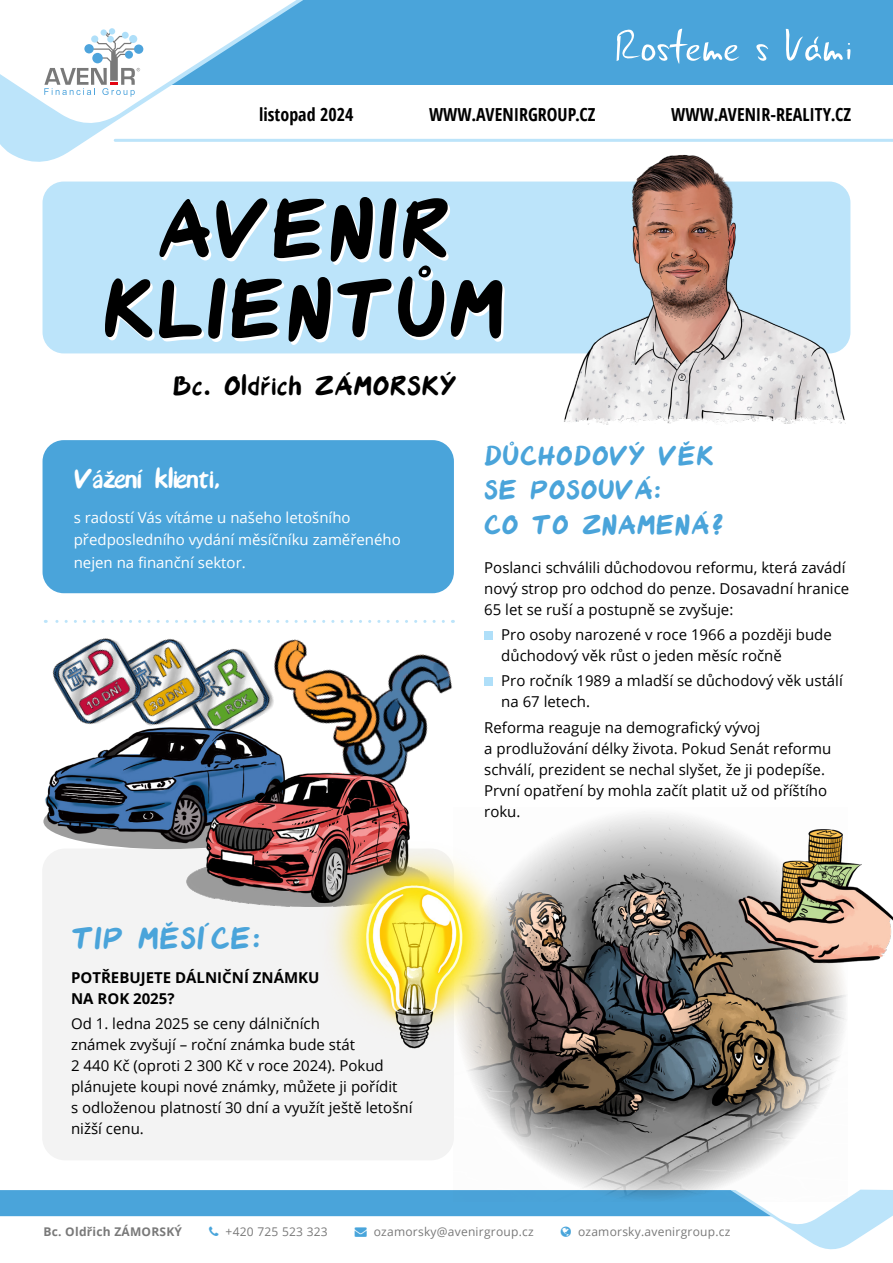
<style>
.page{position:relative;width:893px;height:1263px;background:#fff}
.page>*{position:absolute;margin:0;border:0;box-sizing:border-box;transform-origin:0 0}
.t1{font:108.6px/79.9px "Avenir Font";color:#000;text-align:center}
.t2{font:40.35px "Avenir Font";color:#4aa4da}
.t3{font:36px/34.5px "Avenir Font";color:#4aa4da}
.t4{font:36px "Avenir Font";color:#000}
.t5{font:36px "Avenir Font";letter-spacing:-.03em;color:#fff}
.t6{font:700 condensed 18px "Open Sans";color:#000}
.t7{font:15px/21px "Open Sans";color:#000}
.t8{font:15px/22.5px "Open Sans";color:#fff}
.t9{font:700 15px/21px "Open Sans";color:#000}
.t10{font:12px "Open Sans";letter-spacing:.02em;color:#797979}
.t11{font:700 12px "Open Sans";letter-spacing:.02em;color:#797979}
.s1{color:#49a5db}
</style>
<div class="page">
<div style="left:22px;top:0;width:871px;height:85px;background:#4aa4da"></div>
<svg style="left:0;top:0;width:328px;height:162px"></svg>
<svg style="left:617px;top:29px;width:123px;height:35px"></svg>
<svg style="left:756px;top:44px;width:12px;height:17px"></svg>
<svg style="left:786px;top:29px;width:64px;height:32px"></svg>
<hr style="left:115px;top:139px;width:778px;height:3px;background:#bce4fa">
<div style="left:43px;top:182px;width:807px;height:171px;background:#bce4fa;border-radius:21px"></div>
<svg style="left:0;top:0;width:302px;height:129px"></svg>
<img style="left:465px;top:814px;width:381px;height:375px">
<img style="left:775px;top:827px;width:71px;height:35px">
<img style="left:732px;top:862px;width:161px;height:109px">
<img style="left:222px;top:587px;width:258px;height:232px">
<div style="left:42px;top:848px;width:412px;height:312px;background:#f3f3f3;border-radius:23px"></div>
<div style="left:43px;top:440px;width:411px;height:153px;background:#4aa4da;border-radius:21px"></div>
<div style="left:484px;top:631px;width:9px;height:9px;background:#afdff9"></div>
<div style="left:484px;top:677px;width:9px;height:9px;background:#afdff9"></div>
<img style="left:221px;top:636px;width:64px;height:77px">
<img style="left:155px;top:638px;width:66px;height:75px">
<img style="left:52px;top:638px;width:103px;height:75px">
<img style="left:43px;top:713px;width:260px;height:133px">
<img style="left:177px;top:764px;width:263px;height:143px">
<img style="left:300px;top:831px;width:240px;height:228px">
<svg style="left:45px;top:620px;width:398px;height:3px"></svg>
<img style="left:549px;top:154px;width:302px;height:271px">
<svg style="left:0;top:1189px;width:893px;height:61px"></svg>
<p class="t6" style="left:259px;top:101px;width:96px">listopad 2024</p>
<p class="t6" style="left:429px;top:101px;width:168px">WWW.AVENIRGROUP.CZ</p>
<p class="t6" style="left:671px;top:101px;width:181px">WWW.AVENIR-REALITY.CZ</p>
<h1 class="t1" style="left:102px;top:192px;width:405px">AVENIR<br>KLIENTŮM</h1>
<h3 class="t4" style="left:172px;top:371px;width:286px">Bc. Oldřich ZÁMORSKÝ</h3>
<h3 class="t5" style="left:74px;top:464px;width:148px">Vážení klienti,</h3>
<p class="t8" style="left:74px;top:505px;width:329px">s radostí Vás vítáme u našeho letošního předposledního vydání měsíčníku zaměřeného nejen na finanční sektor.</p>
<h3 class="t3" style="left:484px;top:439px;width:242px">DŮCHODOVÝ VĚK<br>SE POSOUVÁ:<br>CO TO ZNAMENÁ?</h3>
<p class="t7" style="left:484px;top:557px;width:366px">Poslanci schválili důchodovou reformu, která zavádí nový strop pro odchod do penze. Dosavadní hranice<br>65 let se ruší a postupně se zvyšuje:</p>
<p class="t7" style="left:501px;top:624px;width:332px">Pro osoby narozené v roce 1966 a později bude důchodový věk růst o jeden měsíc ročně</p>
<p class="t7" style="left:501px;top:670px;width:343px">Pro ročník 1989 a mladší se důchodový věk ustálí na 67 letech.</p>
<p class="t7" style="left:484px;top:716px;width:348px">Reforma reaguje na demografický vývoj<br>a prodlužování délky života. Pokud Senát reformu schválí, prezident se nechal slyšet, že ji podepíše.<br>První opatření by mohla začít platit už od příštího roku.</p>
<h2 class="t2" style="left:71px;top:922px;width:192px">TIP MĚSÍCE:</h2>
<p class="t9" style="left:71px;top:966px;width:250px">POTŘEBUJETE DÁLNIČNÍ ZNÁMKU<br>NA ROK 2025?</p>
<p class="t7" style="left:71px;top:1013px;width:343px">Od 1. ledna 2025 se ceny dálničních<br>známek zvyšují – roční známka bude stát<br>2 440 Kč (oproti 2 300 Kč v roce 2024). Pokud plánujete koupi nové známky, můžete ji pořídit<br>s odloženou platností 30 dní a využít ještě letošní nižší cenu.</p>
<p class="t11" style="left:44px;top:1223px;width:140px">Bc. Oldřich ZÁMORSKÝ</p>
<p class="t10" style="left:226px;top:1223px;width:104px">+420 725 523 323</p>
<p class="t10" style="left:355px;top:1223px;width:180px"><span class="s1">→</span> ozamorsky@avenirgroup.cz</p>
<p class="t10" style="left:578px;top:1223px;width:154px">ozamorsky.avenirgroup.cz</p>
</div>
